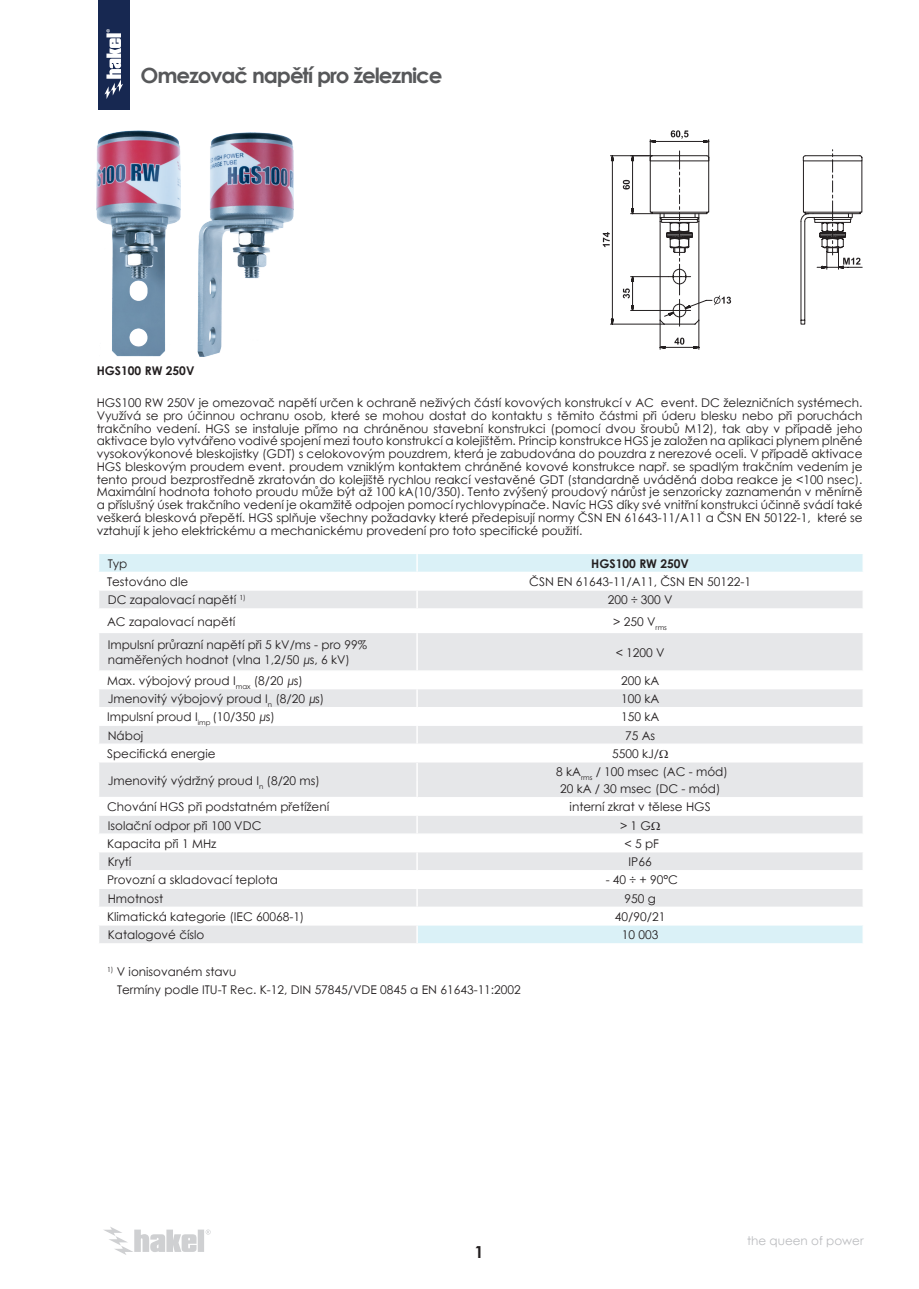
<style>
.page{position:relative;width:919px;height:1289px;background:#fff}
.page>*{position:absolute;margin:0;border:0;box-sizing:border-box;transform-origin:0 0}
.t1{font:700 21px "Century Gothic";letter-spacing:-.05em;color:#57585a}
.t2{font:700 16.5px "Century Gothic";color:#231f20}
.tabulky{font:12px/12.8px "Century Gothic";color:#231f20;text-align:justify}
.tabulky-2{font:700 12px "Century Gothic";color:#231f20}
.t3{font:12px "Century Gothic";color:#bcbdc0}
</style>
<div class="page">
<svg style="left:103px;top:1227px;width:108px;height:28px"></svg>
<svg style="left:98px;top:0;width:32px;height:110px"></svg>
<svg style="left:602px;top:130px;width:260px;height:219px"></svg>
<img style="left:197px;top:132px;width:96px;height:225px">
<img style="left:97px;top:131px;width:84px;height:225px">
<div style="left:99px;top:554px;width:763px;height:17px;background:#daf1f7"></div>
<svg style="left:99px;top:591px;width:764px;height:352px;fill:#e6e7e9"></svg>
<svg style="left:416px;top:554px;width:2px;height:17px"></svg>
<svg style="left:862px;top:554px;width:1px;height:17px"></svg>
<svg style="left:416px;top:591px;width:2px;height:17px"></svg>
<svg style="left:862px;top:591px;width:1px;height:17px"></svg>
<hr style="left:416px;top:633px;width:2px;height:37px;background:#fff">
<hr style="left:862px;top:633px;width:1px;height:37px;background:#fff">
<svg style="left:416px;top:689px;width:2px;height:18px"></svg>
<svg style="left:862px;top:689px;width:1px;height:18px"></svg>
<svg style="left:416px;top:726px;width:2px;height:17px"></svg>
<svg style="left:862px;top:726px;width:1px;height:17px"></svg>
<svg style="left:416px;top:815px;width:2px;height:18px"></svg>
<svg style="left:862px;top:815px;width:1px;height:18px"></svg>
<svg style="left:416px;top:852px;width:2px;height:18px"></svg>
<svg style="left:862px;top:852px;width:1px;height:18px"></svg>
<svg style="left:416px;top:889px;width:2px;height:17px"></svg>
<svg style="left:862px;top:889px;width:1px;height:17px"></svg>
<hr style="left:98px;top:608px;width:319px;height:1px;background:#fff">
<hr style="left:417px;top:608px;width:223px;height:1px;background:#fff">
<hr style="left:640px;top:608px;width:223px;height:1px;background:#fff">
<hr style="left:98px;top:670px;width:319px;height:1px;background:#fff">
<hr style="left:417px;top:670px;width:223px;height:1px;background:#fff">
<hr style="left:640px;top:670px;width:223px;height:1px;background:#fff">
<hr style="left:98px;top:707px;width:319px;height:1px;background:#fff">
<hr style="left:417px;top:707px;width:223px;height:1px;background:#fff">
<hr style="left:640px;top:707px;width:223px;height:1px;background:#fff">
<hr style="left:98px;top:743px;width:319px;height:2px;background:#fff">
<hr style="left:417px;top:743px;width:223px;height:2px;background:#fff">
<hr style="left:640px;top:743px;width:223px;height:2px;background:#fff">
<hr style="left:98px;top:833px;width:319px;height:1px;background:#fff">
<hr style="left:417px;top:833px;width:223px;height:1px;background:#fff">
<hr style="left:640px;top:833px;width:223px;height:1px;background:#fff">
<hr style="left:98px;top:870px;width:319px;height:1px;background:#fff">
<hr style="left:417px;top:870px;width:223px;height:1px;background:#fff">
<hr style="left:640px;top:870px;width:223px;height:1px;background:#fff">
<hr style="left:98px;top:906px;width:319px;height:2px;background:#fff">
<hr style="left:417px;top:906px;width:223px;height:2px;background:#fff">
<hr style="left:640px;top:906px;width:223px;height:2px;background:#fff">
<svg style="left:416px;top:925px;width:2px;height:18px"></svg>
<svg style="left:862px;top:925px;width:1px;height:18px"></svg>
<svg style="left:862px;top:763px;width:1px;height:34px"></svg>
<hr style="left:418px;top:797px;width:222px;height:1px;background:#fff">
<hr style="left:640px;top:797px;width:223px;height:1px;background:#fff">
<svg style="left:416px;top:763px;width:2px;height:33px"></svg>
<hr style="left:98px;top:796px;width:320px;height:2px;background:#fff">
<svg style="left:659px;top:749px;width:9px;height:9px"></svg>
<svg style="left:651px;top:821px;width:9px;height:8px"></svg>
<h1 class="t1" style="left:140px;top:60px;width:304px">Omezovač napětí pro železnice</h1>
<p class="tabulky-2" style="left:97px;top:361px;width:99px">HGS100 RW 250V</p>
<p class="tabulky" style="left:97px;top:396px;width:767px">HGS100 RW 250V je omezovač napětí určen k ochraně neživých částí kovových konstrukcí v AC event. DC železničních systémech.<br>Využívá se pro účinnou ochranu osob, které se mohou dostat do kontaktu s těmito částmi při úderu blesku nebo při poruchách trakčního vedení. HGS se instaluje přímo na chráněnou stavební konstrukci (pomocí dvou šroubů M12), tak aby v případě jeho aktivace bylo vytvářeno vodivé spojení mezi touto konstrukcí a kolejištěm. Princip konstrukce HGS je založen na aplikaci plynem plněné vysokovýkonové bleskojistky (GDT) s celokovovým pouzdrem, která je zabudována do pouzdra z nerezové oceli. V případě aktivace HGS bleskovým proudem event. proudem vzniklým kontaktem chráněné kovové konstrukce např. se spadlým trakčním vedením je tento proud bezprostředně zkratován do kolejiště rychlou reakcí vestavěné GDT (standardně uváděná doba reakce je &lt;100 nsec).<br>Maximální hodnota tohoto proudu může být až 100 kA(10/350). Tento zvýšený proudový nárůst je senzoricky zaznamenán v měnírně a příslušný úsek trakčního vedení je okamžitě odpojen pomocí rychlovypínače. Navíc HGS díky své vnitřní konstrukci účinně svádí také veškerá blesková přepětí. HGS splňuje všechny požadavky které předepisují normy ČSN EN 61643-11/A11 a ČSN EN 50122-1, které se vztahují k jeho elektrickému a mechanickému provedení pro toto specifické použití.</p>
<p class="tabulky" style="left:108px;top:557px;width:21px">Typ</p>
<p class="tabulky-2" style="left:591px;top:554px;width:99px">HGS100 RW 250V</p>
<p class="tabulky" style="left:107px;top:575px;width:83px">Testováno dle</p>
<p class="tabulky" style="left:529px;top:575px;width:223px">ČSN EN 61643-11/A11, ČSN EN 50122-1</p>
<p class="tabulky" style="left:108px;top:593px;width:140px">DC zapalovací napětí <sup>1)</sup></p>
<p class="tabulky" style="left:607px;top:593px;width:66px">200 ÷ 300 V</p>
<p class="tabulky" style="left:107px;top:615px;width:130px">AC zapalovací napětí</p>
<p class="tabulky" style="left:613px;top:615px;width:55px">&gt; 250 V<sub>rms</sub></p>
<p class="tabulky" style="left:108px;top:638px;width:261px;line-height:14.4px">Impulsní průrazní napětí při 5 kV/ms - pro 99% naměřených hodnot (vlna 1,2/50 µs, 6 kV)</p>
<p class="tabulky" style="left:615px;top:646px;width:50px">&lt; 1200 V</p>
<p class="tabulky" style="left:107px;top:674px;width:197px">Max. výbojový proud I<sub>max</sub> (8/20 µs)</p>
<p class="tabulky" style="left:621px;top:674px;width:40px">200 kA</p>
<p class="tabulky" style="left:108px;top:692px;width:218px">Jmenovitý výbojový proud I<sub>n</sub> (8/20 µs)</p>
<p class="tabulky" style="left:621px;top:692px;width:40px">100 kA</p>
<p class="tabulky" style="left:107px;top:710px;width:169px">Impulsní proud I<sub>imp</sub> (10/350 µs)</p>
<p class="tabulky" style="left:621px;top:710px;width:40px">150 kA</p>
<p class="tabulky" style="left:108px;top:729px;width:37px">Náboj</p>
<p class="tabulky" style="left:625px;top:729px;width:32px">75 As</p>
<p class="tabulky" style="left:107px;top:747px;width:110px">Specifická energie</p>
<p class="tabulky" style="left:612px;top:747px;width:48px">5500 kJ/</p>
<p class="tabulky" style="left:108px;top:774px;width:214px">Jmenovitý výdržný proud I<sub>n</sub> (8/20 ms)</p>
<p class="tabulky" style="left:556px;top:765px;width:173px">8 kA<sub>rms</sub> / 100 msec (AC - mód)</p>
<p class="tabulky" style="left:560px;top:782px;width:162px">20 kA / 30 msec (DC - mód)</p>
<p class="tabulky" style="left:107px;top:800px;width:223px">Chování HGS při podstatném přetížení</p>
<p class="tabulky" style="left:569px;top:800px;width:143px">interní zkrat v tělese HGS</p>
<p class="tabulky" style="left:108px;top:818px;width:155px">Isolační odpor při 100 VDC</p>
<p class="tabulky" style="left:620px;top:818px;width:33px">&gt; 1 G</p>
<p class="tabulky" style="left:107px;top:837px;width:111px">Kapacita při 1 MHz</p>
<p class="tabulky" style="left:624px;top:837px;width:36px">&lt; 5 pF</p>
<p class="tabulky" style="left:108px;top:855px;width:25px">Krytí</p>
<p class="tabulky" style="left:628px;top:855px;width:25px">IP66</p>
<p class="tabulky" style="left:107px;top:873px;width:173px">Provozní a skladovací teplota</p>
<p class="tabulky" style="left:605px;top:873px;width:74px">- 40 ÷ + 90°C</p>
<p class="tabulky" style="left:108px;top:892px;width:57px">Hmotnost</p>
<p class="tabulky" style="left:624px;top:892px;width:33px">950 g</p>
<p class="tabulky" style="left:107px;top:910px;width:199px">Klimatická kategorie (IEC 60068-1)</p>
<p class="tabulky" style="left:615px;top:910px;width:52px">40/90/21</p>
<p class="tabulky" style="left:108px;top:928px;width:98px">Katalogové číslo</p>
<p class="tabulky" style="left:621px;top:928px;width:38px">10 003</p>
<p class="tabulky" style="left:107px;top:965px;width:131px"><sup>1)</sup> V ionisovaném stavu</p>
<p class="tabulky" style="left:117px;top:983px;width:405px">Termíny podle ITU-T Rec. K-12, DIN 57845/VDE 0845 a EN 61643-11:2002</p>
<p class="t2" style="left:474px;top:1239px;width:11px">1</p>
<p class="t3" style="left:747px;top:1233px;width:118px">the queen of power</p>
</div>
